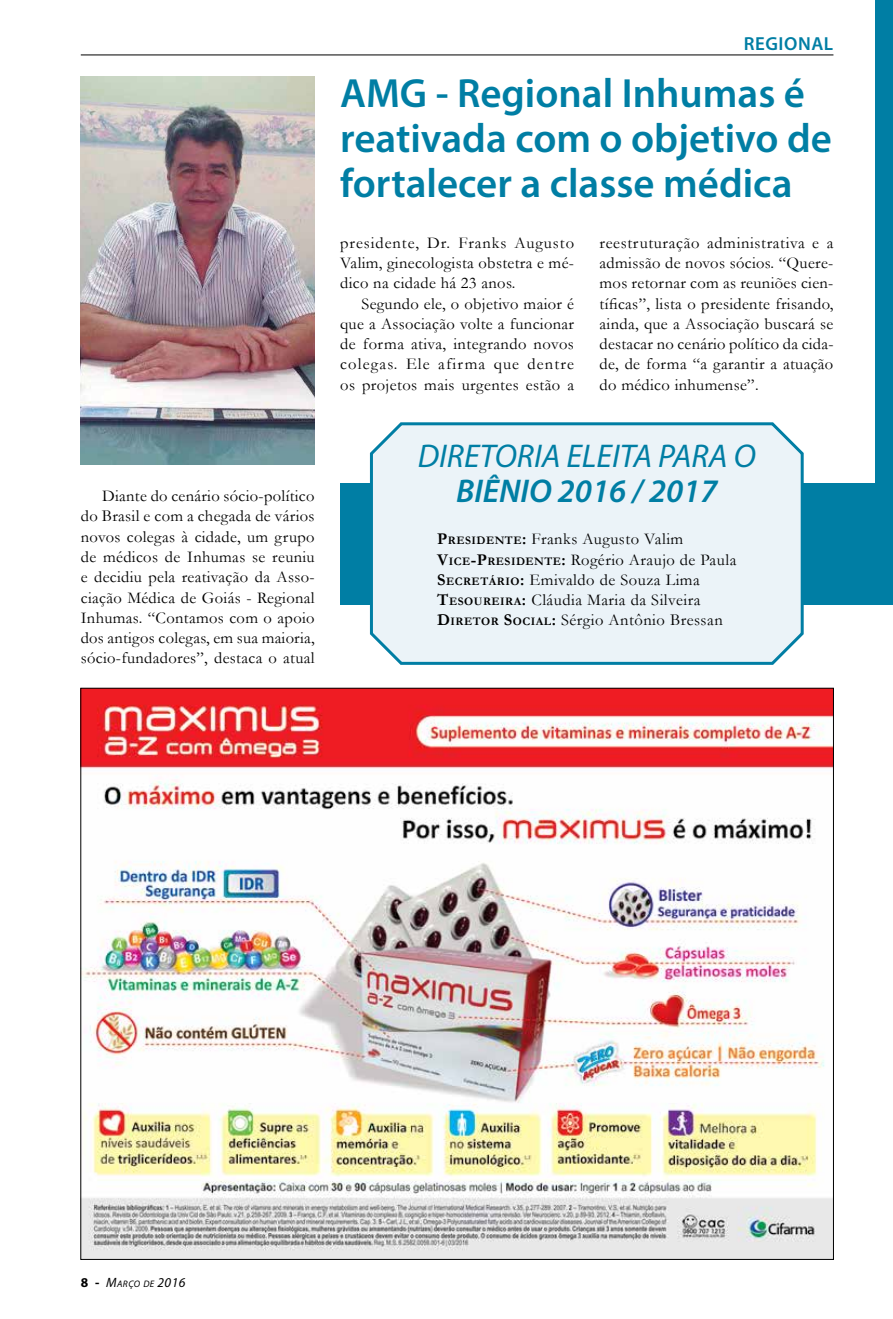
<style>
.page{position:relative;width:893px;height:1319px;background:#fff}
.page>*{position:absolute;margin:0;border:0;box-sizing:border-box;transform-origin:0 0}
.t1{font:600 40.95px/45px "Myriad Pro";color:#007ea4}
.t2{font:italic 33px "Myriad Pro";color:#007ea4}
.t3{font:italic 600 33px "Myriad Pro";color:#007ea4}
.t4{font:600 18.9px "Myriad Pro";letter-spacing:.03em;color:#007ea4}
.t5{font:16.5px/20.2px "Garamond";letter-spacing:.02em;color:#000;text-align:justify}
.t6{font:italic 9.45px "Myriad Pro";letter-spacing:.045em;color:#000}
.s1{font-weight:700}
.s2{font-weight:700;font-size:11.55px}
.s3{font-weight:700;font-style:normal;font-size:13.5px}
.s4{font-size:13.5px}
</style>
<div class="page">
<img style="left:81px;top:77px;width:234px;height:388px">
<div style="left:340px;top:483px;width:553px;height:121px;background:#007ea4"></div>
<div style="left:876px;top:0;width:17px;height:604px;background:#007ea4"></div>
<svg style="left:368px;top:422px;width:437px;height:243px;background:#e2eef4"></svg>
<hr style="left:81px;top:55px;width:752px;height:1px;background:#000">
<img style="left:82px;top:689px;width:750px;height:568px">
<p class="t5" style="left:81px;top:485px;width:235px;text-indent:21px">Diante do cenário sócio-político do Brasil e com a chegada de vários novos colegas à cidade, um grupo de médicos de Inhumas se reuniu e decidiu pela reativação da Asso&shy;ciação Médica de Goiás - Regional Inhumas. “Contamos com o apoio dos antigos colegas, em sua maioria, sócio-fundadores”, destaca o atual</p>
<p class="t4" style="left:744px;top:31px;width:80px">regional</p>
<h1 class="t1" style="left:340px;top:70px;width:493px">AMG - Regional Inhumas é reativada com o objetivo de fortalecer a classe médica</h1>
<p class="t5" style="left:340px;top:232px;width:235px">presidente, Dr. Franks Augusto Valim, ginecologista obstetra e mé&shy;dico na cidade há 23 anos.</p>
<p class="t5" style="left:340px;top:293px;width:235px;text-indent:21px">Segundo ele, o objetivo maior é que a Associação volte a funcionar de forma ativa, integrando novos colegas. Ele afirma que dentre os projetos mais urgentes estão a</p>
<p class="t5" style="left:600px;top:232px;width:235px">reestruturação administrativa e a admissão de novos sócios. “Quere&shy;mos retornar com as reuniões cien&shy;tíficas”, lista o presidente frisando, ainda, que a Associação buscará se destacar no cenário político da cida&shy;de, de forma “a garantir a atuação do médico inhumense”.</p>
<h2 class="t2" style="left:418px;top:435px;width:339px">DIRETORIA ELEITA PARA O</h2>
<h2 class="t3" style="left:456px;top:469px;width:62px">BIÊNIO</h2>
<h2 class="t3" style="left:558px;top:469px;width:161px">2016 / 2017</h2>
<p class="t5" style="left:437px;top:528px;width:301px;text-align:left"><span class="s1">P</span><span class="s2">RESIDENTE</span><span class="s1">:</span> Franks Augusto Valim <span class="s1">V</span><span class="s2">ICE</span><span class="s1">-P</span><span class="s2">RESIDENTE</span><span class="s1">:</span> Rogério Araujo de Paula <span class="s1">S</span><span class="s2">ECRETÁRIO</span><span class="s1">:</span> Emivaldo de Souza Lima <span class="s1">T</span><span class="s2">ESOUREIRA</span><span class="s1">:</span> Cláudia Maria da Silveira <span class="s1">D</span><span class="s2">IRETOR</span> <span class="s1">S</span><span class="s2">OCIAL</span><span class="s1">:</span> Sérgio Antônio Bressan</p>
<p class="t6" style="left:81px;top:1277px;width:106px"><span class="s3">8 -</span> <span class="s4">M</span>ARÇO DE <span class="s4">2016</span></p>
</div>
